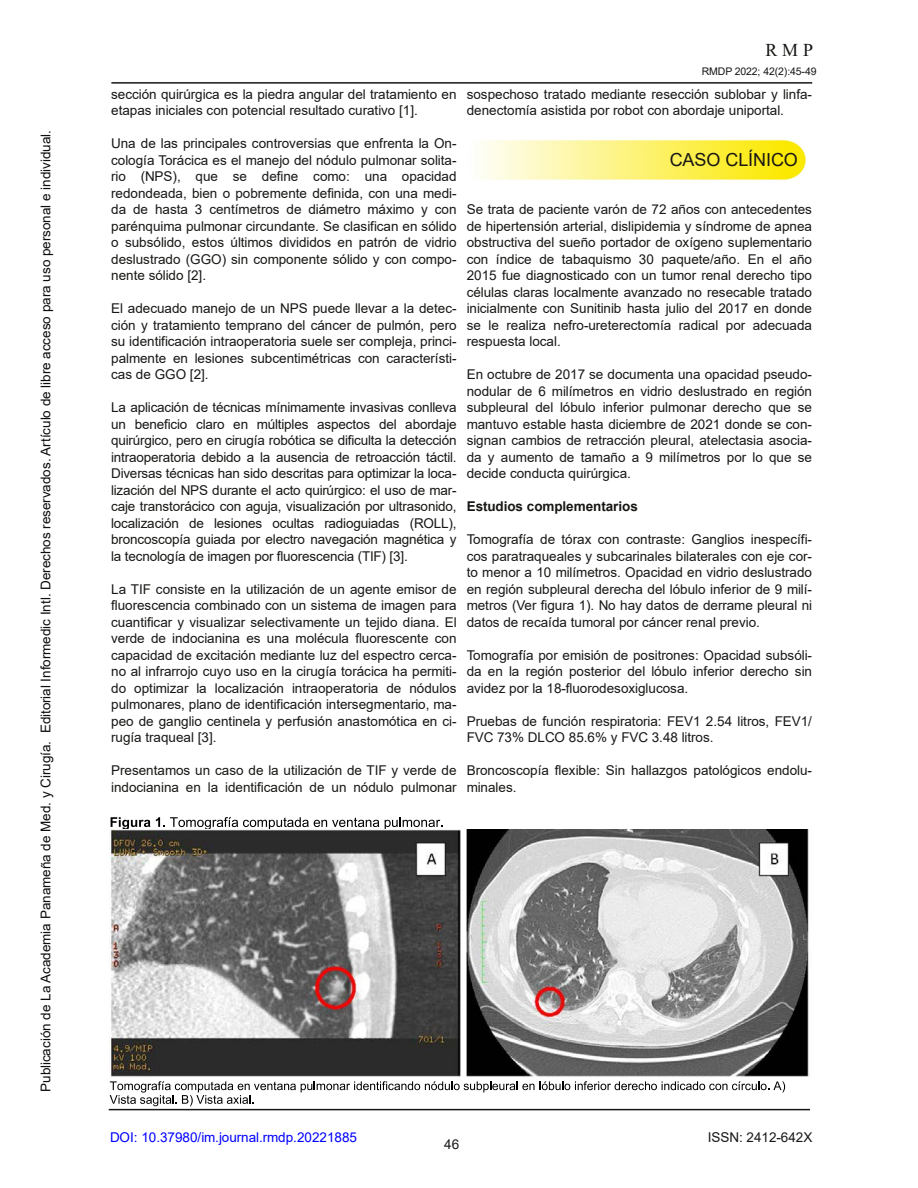
<style>
.page{position:relative;width:918px;height:1188px;background:#fff}
.page>*{position:absolute;margin:0;border:0;box-sizing:border-box;transform-origin:0 0}
.t1{font:18px "Arial";letter-spacing:-.005em;color:#181715}
.t2{font:18px "Times New Roman";color:#181715}
.t3{font:13.5px/16.5px "Arial";color:#181715;text-align:justify}
.t4{font:13.5px "Arial";color:#0d0d0d}
.t5{font:13.5px "Arial";color:#00f}
.t6{font:700 13.5px "Arial";color:#181715}
.t7{font:10.5px "Arial";letter-spacing:-.015em;color:#181715}
</style>
<div class="page">
<hr style="left:111px;top:82px;width:701px;height:2px;background:#181715">
<hr style="left:109px;top:1109px;width:701px;height:1px;background:#181715">
<img style="left:480px;top:140px;width:326px;height:40px">
<svg style="left:111px;top:817px;width:39px;height:13px"></svg>
<svg style="left:156px;top:817px;width:223px;height:13px"></svg>
<svg style="left:385px;top:817px;width:58px;height:13px"></svg>
<img style="left:110px;top:830px;width:699px;height:247px">
<svg style="left:110px;top:1081px;width:675px;height:25px"></svg>
<p class="t4" style="left:38px;top:1092px;width:963px;rotate:-90deg">Publicación de La Academia Panameña de Med. y Cirugía. Editorial Informedic Intl. Derechos reservados. Artículo de libre acceso para uso personal e individual.</p>
<p class="t3" style="left:111px;top:86px;width:347px">sección quirúrgica es la piedra angular del tratamiento en etapas iniciales con potencial resultado curativo [1].</p>
<p class="t3" style="left:111px;top:135px;width:347px">Una de las principales controversias que enfrenta la On&shy;cología Torácica es el manejo del nódulo pulmonar solita&shy;rio (NPS), que se define como: una opacidad redondeada, bien o pobremente definida, con una medi&shy;da de hasta 3 centímetros de diámetro máximo y con parénquima pulmonar circundante. Se clasifican en sólido o subsólido, estos últimos divididos en patrón de vidrio deslustrado (GGO) sin componente sólido y con compo&shy;nente sólido [2].</p>
<p class="t3" style="left:111px;top:300px;width:347px">El adecuado manejo de un NPS puede llevar a la detec&shy;ción y tratamiento temprano del cáncer de pulmón, pero su identificación intraoperatoria suele ser compleja, princi&shy;palmente en lesiones subcentimétricas con característi&shy;cas de GGO [2].</p>
<p class="t3" style="left:111px;top:399px;width:347px">La aplicación de técnicas mínimamente invasivas conlleva un beneficio claro en múltiples aspectos del abordaje quirúrgico, pero en cirugía robótica se dificulta la detección intraoperatoria debido a la ausencia de retroacción táctil.<br>Diversas técnicas han sido descritas para optimizar la loca&shy;lización del NPS durante el acto quirúrgico: el uso de mar&shy;caje transtorácico con aguja, visualización por ultrasonido, localización de lesiones ocultas radioguiadas (ROLL), broncoscopía guiada por electro navegación magnética y la tecnología de imagen por fluorescencia (TIF) [3].</p>
<p class="t3" style="left:111px;top:581px;width:347px">La TIF consiste en la utilización de un agente emisor de fluorescencia combinado con un sistema de imagen para cuantificar y visualizar selectivamente un tejido diana. El verde de indocianina es una molécula fluorescente con capacidad de excitación mediante luz del espectro cerca&shy;no al infrarrojo cuyo uso en la cirugía torácica ha permiti&shy;do optimizar la localización intraoperatoria de nódulos pulmonares, plano de identificación intersegmentario, ma&shy;peo de ganglio centinela y perfusión anastomótica en ci&shy;rugía traqueal [3].</p>
<p class="t3" style="left:111px;top:762px;width:347px">Presentamos un caso de la utilización de TIF y verde de indocianina en la identificación de un nódulo pulmonar</p>
<h1 class="t2" style="left:765px;top:40px;width:49px">RMP</h1>
<p class="t7" style="left:702px;top:66px;width:116px">RMDP 2022; 42(2):45-49</p>
<p class="t3" style="left:467px;top:86px;width:347px">sospechoso tratado mediante resección sublobar y linfa&shy;denectomía asistida por robot con abordaje uniportal.</p>
<h1 class="t1" style="left:670px;top:150px;width:130px">CASO CLÍNICO</h1>
<p class="t3" style="left:467px;top:201px;width:347px">Se trata de paciente varón de 72 años con antecedentes de hipertensión arterial, dislipidemia y síndrome de apnea obstructiva del sueño portador de oxígeno suplementario con índice de tabaquismo 30 paquete/año. En el año 2015 fue diagnosticado con un tumor renal derecho tipo células claras localmente avanzado no resecable tratado inicialmente con Sunitinib hasta julio del 2017 en donde se le realiza nefro-ureterectomía radical por adecuada respuesta local.</p>
<p class="t3" style="left:467px;top:366px;width:347px">En octubre de 2017 se documenta una opacidad pseudo&shy;nodular de 6 milímetros en vidrio deslustrado en región subpleural del lóbulo inferior pulmonar derecho que se mantuvo estable hasta diciembre de 2021 donde se con&shy;signan cambios de retracción pleural, atelectasia asocia&shy;da y aumento de tamaño a 9 milímetros por lo que se decide conducta quirúrgica.</p>
<p class="t6" style="left:467px;top:499px;width:173px">Estudios complementarios</p>
<p class="t3" style="left:467px;top:531px;width:347px">Tomografía de tórax con contraste: Ganglios inespecífi&shy;cos paratraqueales y subcarinales bilaterales con eje cor&shy;to menor a 10 milímetros. Opacidad en vidrio deslustrado en región subpleural derecha del lóbulo inferior de 9 milí&shy;metros (Ver figura 1). No hay datos de derrame pleural ni datos de recaída tumoral por cáncer renal previo.</p>
<p class="t3" style="left:467px;top:647px;width:347px">Tomografía por emisión de positrones: Opacidad subsóli&shy;da en la región posterior del lóbulo inferior derecho sin avidez por la 18-fluorodesoxiglucosa.</p>
<p class="t3" style="left:467px;top:713px;width:347px">Pruebas de función respiratoria: FEV1 2.54 litros, FEV1/<br>FVC 73% DLCO 85.6% y FVC 3.48 litros.</p>
<p class="t3" style="left:467px;top:762px;width:347px">Broncoscopía flexible: Sin hallazgos patológicos endolu&shy;minales.</p>
<p class="t5" style="left:110px;top:1130px;width:249px">DOI: 10.37980/im.journal.rmdp.20221885</p>
<p class="t3" style="left:708px;top:1129px;width:106px">ISSN: 2412-642X</p>
<p class="t3" style="left:444px;top:1137px;width:17px">46</p>
</div>
